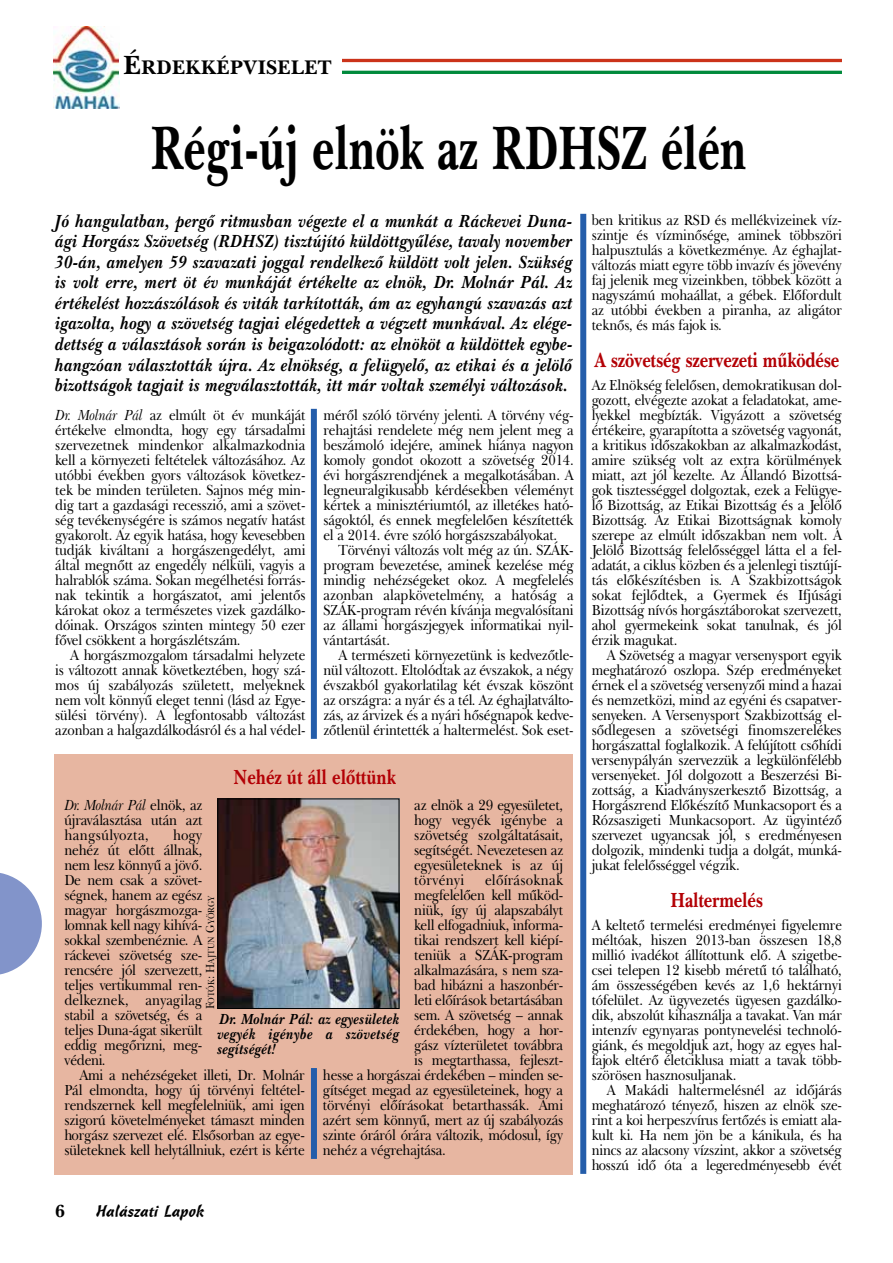
<style>
.page{position:relative;width:893px;height:1263px;background:#fff}
.page>*{position:absolute;margin:0;border:0;box-sizing:border-box;transform-origin:0 0}
.t1{font:700 63px "New Baskerville PFL";color:#000;scale:.7 1}
.t2{font:700 21px "New Baskerville PFL";letter-spacing:-.01em;color:#b30005;scale:.8 1}
.t3{font:700 20.25px "New Baskerville PFL";color:#000}
.t4{font:italic 700 18px/20.5px "New Baskerville PFL";color:#000;text-align:justify;scale:.9 1}
.t5{font:700 18px "New Baskerville PFL";color:#000}
.t6{font:16.5px "H Cascade Script";color:#000}
.t7{font:15px/15px "New Baskerville PFL";letter-spacing:-.02em;color:#000;text-align:justify;scale:.89 1}
.t8{font:15px/15px "New Baskerville PFL";letter-spacing:-.02em;color:#000;text-align:justify;scale:.9 1}
.t9{font:italic 700 15px/15px "New Baskerville PFL";color:#000;text-align:justify;scale:.9 1}
.t10{font:15px "New Baskerville PFL";letter-spacing:.015em;color:#000;scale:.9 1}
.t11{font:9px "New Baskerville PFL";color:#000;scale:.9 1}
.s1{font-size:27px}
.s2{font-style:italic}
.s3{font-size:12px}
</style>
<div class="page">
<img style="left:53px;top:26px;width:67px;height:83px">
<svg style="left:0;top:873px;width:42px;height:102px"></svg>
<hr style="left:130px;top:59px;width:712px;height:3px;background:#cb331a">
<hr style="left:130px;top:71px;width:712px;height:3px;background:#008a3c">
<div style="left:119px;top:52px;width:223px;height:27px;background:#fff"></div>
<div style="left:55px;top:754px;width:518px;height:421px;background:#e7b6a1"></div>
<img style="left:219px;top:800px;width:178px;height:207px">
<div style="left:217px;top:798px;width:182px;height:211px;border:1px solid #000"></div>
<div style="left:580px;top:214px;width:6px;height:960px;background:#245daa"></div>
<div style="left:311px;top:1068px;width:6px;height:91px;background:#245daa"></div>
<div style="left:311px;top:409px;width:6px;height:330px;background:#245daa"></div>
<h3 class="t3" style="left:123px;top:54px;width:210px"><span class="s1">É</span>RDEKKÉPVISELET</h3>
<h1 class="t1" style="left:151px;top:108px;width:852px">Régi-új elnök az RDHSZ élén</h1>
<p class="t4" style="left:55px;top:210px;width:576px">Jó hangulatban, pergő ritmusban végezte el a munkát a Ráckevei Duna&shy;ági Horgász Szövetség (RDHSZ) tisztújító küldöttgyűlése, tavaly november 30-án, amelyen 59 szavazati joggal rendelkező küldött volt jelen. Szükség is volt erre, mert öt év munkáját értékelte az elnök, Dr. Molnár Pál. Az értékelést hozzászólások és viták tarkították, ám az egyhangú szavazás azt igazolta, hogy a szövetség tagjai elégedettek a végzett munkával. Az elége&shy;dettség a választások során is beigazolódott: az elnököt a küldöttek egybe&shy;hangzóan választották újra. Az elnökség, a felügyelő, az etikai és a jelölő bizottságok tagjait is megválasztották, itt már voltak személyi változások.</p>
<p class="t7" style="left:592px;top:212px;width:283px">ben kritikus az RSD és mellékvizeinek víz&shy;szintje és vízminősége, aminek többszöri halpusztulás a következménye. Az éghajlat&shy;változás miatt egyre több invazív és jövevény faj jelenik meg vizeinkben, többek között a nagyszámú mohaállat, a gébek. Előfordult az utóbbi években a piranha, az aligátor teknős, és más fajok is.</p>
<h2 class="t2" style="left:594px;top:347px;width:308px">A szövetség szervezeti működése</h2>
<p class="t7" style="left:592px;top:377px;width:283px">Az Elnökség felelősen, demokratikusan dol&shy;gozott, elvégezte azokat a feladatokat, ame&shy;lyekkel megbízták. Vigyázott a szövetség értékeire, gyarapította a szövetség vagyonát, a kritikus időszakokban az alkalmazkodást, amire szükség volt az extra körülmények miatt, azt jól kezelte. Az Állandó Bizottsá&shy;gok tisztességgel dolgoztak, ezek a Felügye&shy;lő Bizottság, az Etikai Bizottság és a Jelölő Bizottság. Az Etikai Bizottságnak komoly szerepe az elmúlt időszakban nem volt. A Jelölő Bizottság felelősséggel látta el a fel&shy;adatát, a ciklus közben és a jelenlegi tisztújí&shy;tás előkészítésben is. A Szakbizottságok sokat fejlődtek, a Gyermek és Ifjúsági Bizottság nívós horgásztáborokat szervezett, ahol gyermekeink sokat tanulnak, és jól érzik magukat.</p>
<p class="t7" style="left:592px;top:647px;width:283px;text-indent:15px">A Szövetség a magyar versenysport egyik meghatározó oszlopa. Szép eredményeket érnek el a szövetség versenyzői mind a hazai és nemzetközi, mind az egyéni és csapatver&shy;senyeken. A Versenysport Szakbizottság el&shy;sődlegesen a szövetségi finomszerelékes horgászattal foglalkozik. A felújított csőhídi versenypályán szervezzük a legkülönfélébb versenyeket. Jól dolgozott a Beszerzési Bi&shy;zottság, a Kiadványszerkesztő Bizottság, a Horgászrend Előkészítő Munkacsoport és a Rózsaszigeti Munkacsoport. Az ügyintéző szervezet ugyancsak jól, s eredményesen dolgozik, mindenki tudja a dolgát, munká&shy;jukat felelősséggel végzik.</p>
<h2 class="t2" style="left:670px;top:887px;width:117px">Haltermelés</h2>
<p class="t7" style="left:592px;top:917px;width:283px">A keltető termelési eredményei figyelemre méltóak, hiszen 2013-ban összesen 18,8 millió ivadékot állítottunk elő. A szigetbe&shy;csei telepen 12 kisebb méretű tó található, ám összességében kevés az 1,6 hektárnyi tófelület. Az ügyvezetés ügyesen gazdálko&shy;dik, abszolút kihasználja a tavakat. Van már intenzív egynyaras pontynevelési technoló&shy;giánk, és megoldjuk azt, hogy az egyes hal&shy;fajok eltérő életciklusa miatt a tavak több&shy;szörösen hasznosuljanak.</p>
<p class="t7" style="left:592px;top:1082px;width:283px;text-indent:15px">A Makádi haltermelésnél az időjárás meghatározó tényező, hiszen az elnök sze&shy;rint a koi herpeszvírus fertőzés is emiatt ala&shy;kult ki. Ha nem jön be a kánikula, és ha nincs az alacsony vízszint, akkor a szövetség hosszú idő óta a legeredményesebb évét</p>
<p class="t7" style="left:55px;top:407px;width:283px"><span class="s2">Dr. Molnár Pál</span> az elmúlt öt év munkáját értékelve elmondta, hogy egy társadalmi szervezetnek mindenkor alkalmazkodnia kell a környezeti feltételek változásához. Az utóbbi években gyors változások következ&shy;tek be minden területen. Sajnos még min&shy;dig tart a gazdasági recesszió, ami a szövet&shy;ség tevékenységére is számos negatív hatást gyakorolt. Az egyik hatása, hogy kevesebben tudják kiváltani a horgászengedélyt, ami által megnőtt az engedély nélküli, vagyis a halrablók száma. Sokan megélhetési forrás&shy;nak tekintik a horgászatot, ami jelentős károkat okoz a természetes vizek gazdálko&shy;dóinak. Országos szinten mintegy 50 ezer fővel csökkent a horgászlétszám.</p>
<p class="t7" style="left:55px;top:647px;width:283px;text-indent:15px">A horgászmozgalom társadalmi helyzete is változott annak következtében, hogy szá&shy;mos új szabályozás született, melyeknek nem volt könnyű eleget tenni (lásd az Egye&shy;sülési törvény). A legfontosabb változást azonban a halgazdálkodásról és a hal védel-</p>
<p class="t7" style="left:323px;top:407px;width:283px">méről szóló törvény jelenti. A törvény vég&shy;rehajtási rendelete még nem jelent meg a beszámoló idejére, aminek hiánya nagyon komoly gondot okozott a szövetség 2014. évi horgászrendjének a megalkotásában. A legneuralgikusabb kérdésekben véleményt kértek a minisztériumtól, az illetékes ható&shy;ságoktól, és ennek megfelelően készítették el a 2014. évre szóló horgászszabályokat.</p>
<p class="t7" style="left:323px;top:542px;width:283px;text-indent:15px">Törvényi változás volt még az ún. SZÁK&shy;program bevezetése, aminek kezelése még mindig nehézségeket okoz. A megfelelés azonban alapkövetelmény, a hatóság a SZÁK-program révén kívánja megvalósítani az állami horgászjegyek informatikai nyil&shy;vántartását.</p>
<p class="t7" style="left:323px;top:647px;width:283px;text-indent:15px">A természeti környezetünk is kedvezőtle&shy;nül változott. Eltolódtak az évszakok, a négy évszakból gyakorlatilag két évszak köszönt az országra: a nyár és a tél. Az éghajlatválto&shy;zás, az árvizek és a nyári hőségnapok kedve&shy;zőtlenül érintették a haltermelést. Sok eset-</p>
<h2 class="t2" style="left:234px;top:764px;width:204px">Nehéz út áll előttünk</h2>
<p class="t8" style="left:64px;top:797px;width:155px"><span class="s2">Dr. Molnár Pál</span> elnök, az újraválasztása után azt hangsúlyozta,</p>
<p class="t8" style="left:414px;top:797px;width:167px">az elnök a 29 egyesületet, hogy vegyék igénybe a szövetség szolgáltatásait, segítségét. Nevezetesen az egyesületeknek is az új törvényi</p>
<p class="t8" style="left:64px;top:827px;width:155px;text-indent:109px">hogy nehéz út előtt állnak, nem lesz könnyű a jövő.<br>De nem csak a szövet&shy;ségnek, hanem az egész magyar horgászmozga&shy;lomnak kell nagy kihívá&shy;sokkal szembenéznie. A ráckevei szövetség sze&shy;rencsére jól szervezett, teljes vertikummal ren&shy;delkeznek, anyagilag stabil a szövetség, és a teljes Duna-ágat sikerült eddig megőrizni, meg&shy;védeni.</p>
<p class="t8" style="left:64px;top:1067px;width:269px;text-indent:15px">Ami a nehézségeket illeti, Dr. Molnár Pál elmondta, hogy új törvényi feltétel&shy;rendszernek kell megfelelniük, ami igen szigorú követelményeket támaszt minden horgász szervezet elé. Elsősorban az egye&shy;sületeknek kell helytállniuk, ezért is kérte</p>
<p class="t10" style="left:485px;top:870px;width:88px">előírásoknak</p>
<p class="t8" style="left:414px;top:887px;width:167px">megfelelően kell működ-</p>
<p class="t8" style="left:414px;top:902px;width:167px">niük, így új alapszabályt</p>
<p class="t8" style="left:414px;top:917px;width:167px">kell elfogadniuk, informa-</p>
<p class="t8" style="left:414px;top:932px;width:167px">tikai rendszert kell kiépí-</p>
<p class="t8" style="left:414px;top:947px;width:167px">teniük a SZÁK-program</p>
<p class="t8" style="left:414px;top:962px;width:167px">alkalmazására, s nem sza-</p>
<p class="t8" style="left:414px;top:977px;width:167px">bad hibázni a haszonbér-</p>
<p class="t8" style="left:414px;top:992px;width:167px">leti előírások betartásában</p>
<p class="t8" style="left:414px;top:1007px;width:167px">sem. A szövetség – annak</p>
<p class="t8" style="left:414px;top:1022px;width:167px">érdekében, hogy a hor-</p>
<p class="t8" style="left:414px;top:1037px;width:167px">gász vízterületet továbbra</p>
<p class="t8" style="left:414px;top:1052px;width:167px">is megtarthassa, fejleszt-</p>
<p class="t8" style="left:323px;top:1067px;width:269px">hesse a horgászai érdekében – minden se-</p>
<p class="t8" style="left:323px;top:1082px;width:269px">gítséget megad az egyesületeinek, hogy a</p>
<p class="t8" style="left:323px;top:1097px;width:269px">törvényi előírásokat betarthassák. Ami</p>
<p class="t8" style="left:323px;top:1112px;width:269px">azért sem könnyű, mert az új szabályozás</p>
<p class="t8" style="left:323px;top:1127px;width:269px">szinte óráról órára változik, módosul, így</p>
<p class="t8" style="left:323px;top:1142px;width:138px">nehéz a végrehajtása.</p>
<p class="t11" style="left:206px;top:1009px;width:128px;rotate:-90deg"><span class="s3">F</span>otók<span class="s3">: H</span>ajtun <span class="s3">G</span>yörgy</p>
<p class="t9" style="left:217px;top:1011px;width:204px">Dr. Molnár Pál: az egyesületek vegyék igénybe a szövetség segítségét!</p>
<p class="t5" style="left:55px;top:1199px;width:11px">6</p>
<p class="t6" style="left:96px;top:1201px;width:110px">Halászati Lapok</p>
</div>
